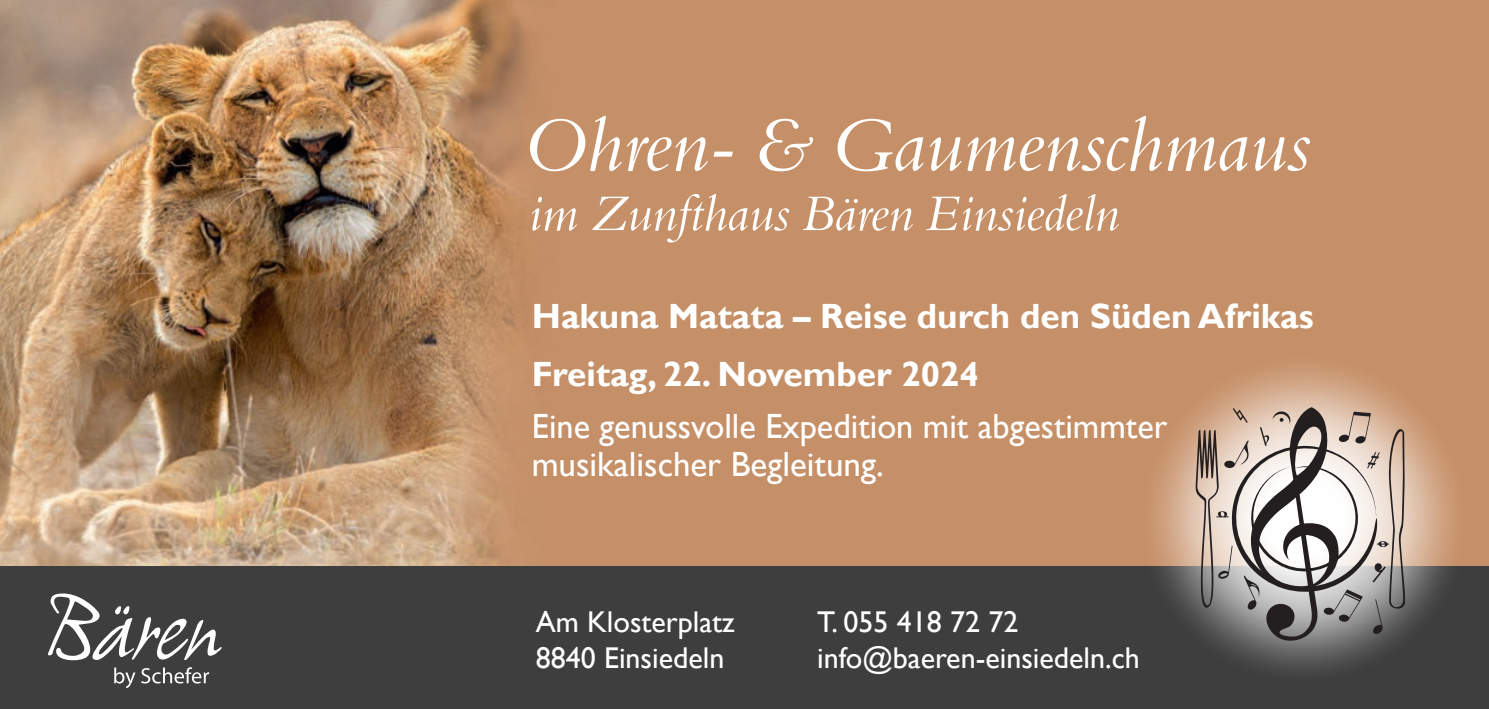
<style>
.page{position:relative;width:1489px;height:709px;background:#fff}
.page>*{position:absolute;margin:0;border:0;box-sizing:border-box;transform-origin:0 0}
.t1{font:35px/37.5px "Gill Sans";color:#fff}
.t2{font:700 35px/57.5px "Gill Sans";color:#fff}
.t3{font:30px/36px "Gill Sans";color:#fff}
</style>
<div class="page">
<img style="left:0;top:0;width:1488px;height:567px">
<div style="left:0;top:567px;width:1488px;height:142px;background:#3e3e3f"></div>
<svg style="left:1134px;top:348px;width:338px;height:338px"></svg>
<svg style="left:1195px;top:407px;width:210px;height:237px"></svg>
<svg style="left:48px;top:593px;width:174px;height:95px"></svg>
<svg style="left:532px;top:194px;width:586px;height:48px;background:#cda07e"></svg>
<svg style="left:530px;top:116px;width:779px;height:55px;background:#cfa382"></svg>
<p class="t2" style="left:532px;top:288px;width:783px">Hakuna Matata – Reise durch den Süden Afrikas<br>Freitag, 22. November 2024</p>
<p class="t1" style="left:532px;top:408px;width:637px">Eine genussvolle Expedition mit abgestimmter musikalischer Begleitung.</p>
<p class="t3" style="left:535px;top:604px;width:200px">Am Klosterplatz<br>8840 Einsiedeln</p>
<p class="t3" style="left:817px;top:604px;width:324px">T. 055 418 72 72 info@baeren-einsiedeln.ch</p>
</div>
